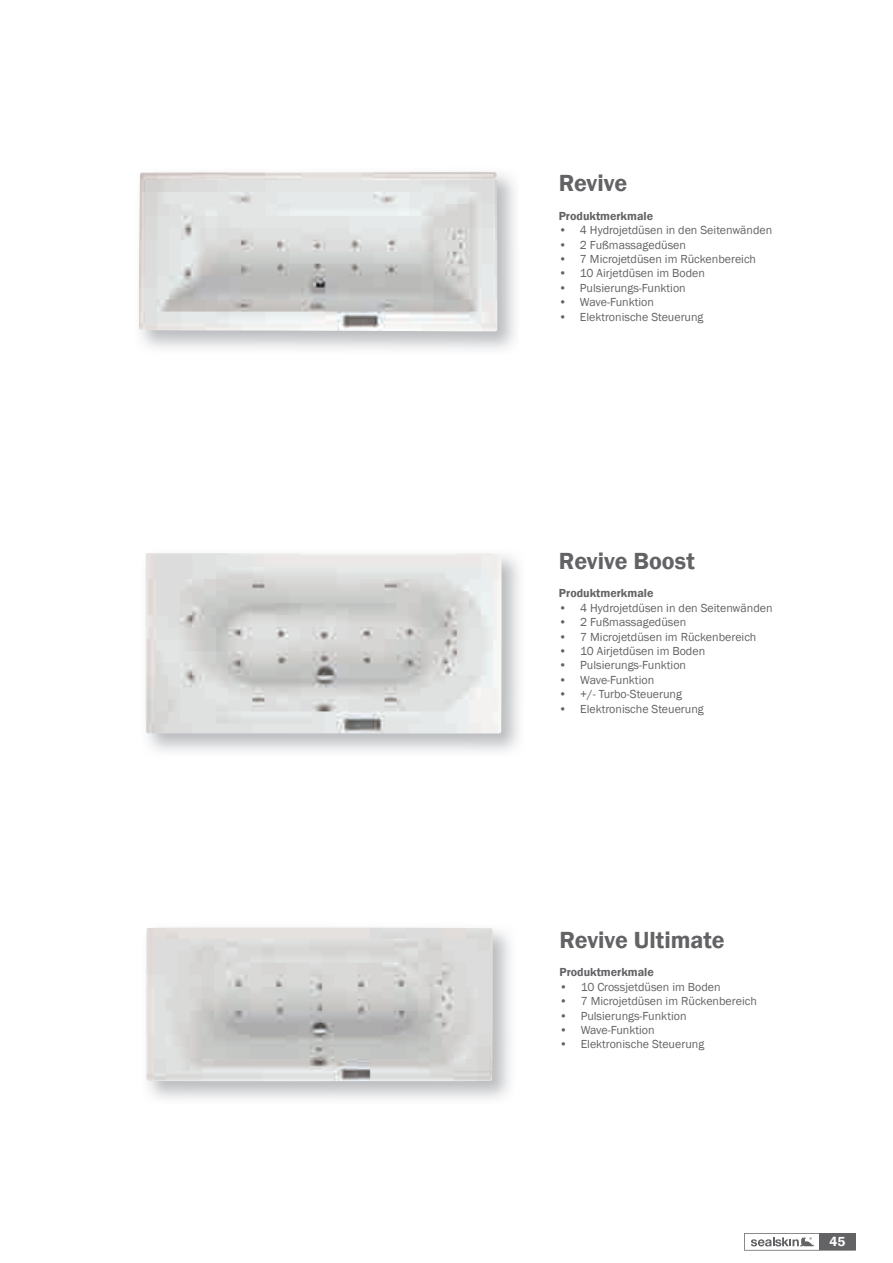
<style>
.page{position:relative;width:893px;height:1263px;background:#fff}
.page>*{position:absolute;margin:0;border:0;box-sizing:border-box;transform-origin:0 0}
.t1{font:600 24px "Franklin Gothic";color:#636366}
.t2{font:600 13.5px "Franklin Gothic";color:#fff}
.t3{font:12px "Franklin Gothic";color:#636366}
.t4{font:600 12px "Franklin Gothic";color:#636366}
</style>
<div class="page">
<img style="left:139px;top:172px;width:358px;height:159px">
<img style="left:146px;top:927px;width:347px;height:154px">
<img style="left:145px;top:553px;width:357px;height:180px">
<svg style="left:744px;top:1233px;width:112px;height:17px"></svg>
<h1 class="t1" style="left:559px;top:168px;width:70px">Revive</h1>
<p class="t4" style="left:559px;top:208px;width:96px">Produktmerkmale</p>
<p class="t3" style="left:559px;top:223px;width:215px">• 4 Hydrojetdüsen in den Seitenwänden</p>
<p class="t3" style="left:559px;top:237px;width:129px">• 2 Fußmassagedüsen</p>
<p class="t3" style="left:559px;top:252px;width:199px">• 7 Microjetdüsen im Rückenbereich</p>
<p class="t3" style="left:559px;top:266px;width:148px">• 10 Airjetdüsen im Boden</p>
<p class="t3" style="left:559px;top:280px;width:129px">• Pulsierungs-Funktion</p>
<p class="t3" style="left:559px;top:295px;width:97px">• Wave-Funktion</p>
<p class="t3" style="left:559px;top:309px;width:146px">• Elektronische Steuerung</p>
<h1 class="t1" style="left:559px;top:546px;width:137px">Revive Boost</h1>
<p class="t4" style="left:559px;top:586px;width:96px">Produktmerkmale</p>
<p class="t3" style="left:559px;top:600px;width:215px">• 4 Hydrojetdüsen in den Seitenwänden</p>
<p class="t3" style="left:559px;top:615px;width:129px">• 2 Fußmassagedüsen</p>
<p class="t3" style="left:559px;top:629px;width:199px">• 7 Microjetdüsen im Rückenbereich</p>
<p class="t3" style="left:559px;top:643px;width:148px">• 10 Airjetdüsen im Boden</p>
<p class="t3" style="left:559px;top:658px;width:129px">• Pulsierungs-Funktion</p>
<p class="t3" style="left:559px;top:672px;width:97px">• Wave-Funktion</p>
<p class="t3" style="left:559px;top:687px;width:125px">• +/- Turbo-Steuerung</p>
<p class="t3" style="left:559px;top:701px;width:146px">• Elektronische Steuerung</p>
<h1 class="t1" style="left:559px;top:925px;width:167px">Revive Ultimate</h1>
<p class="t4" style="left:559px;top:965px;width:96px">Produktmerkmale</p>
<p class="t3" style="left:559px;top:979px;width:163px">• 10 Crossjetdüsen im Boden</p>
<p class="t3" style="left:559px;top:994px;width:199px">• 7 Microjetdüsen im Rückenbereich</p>
<p class="t3" style="left:559px;top:1008px;width:129px">• Pulsierungs-Funktion</p>
<p class="t3" style="left:559px;top:1022px;width:97px">• Wave-Funktion</p>
<p class="t3" style="left:559px;top:1037px;width:146px">• Elektronische Steuerung</p>
<p class="t2" style="left:830px;top:1233px;width:17px">45</p>
</div>
